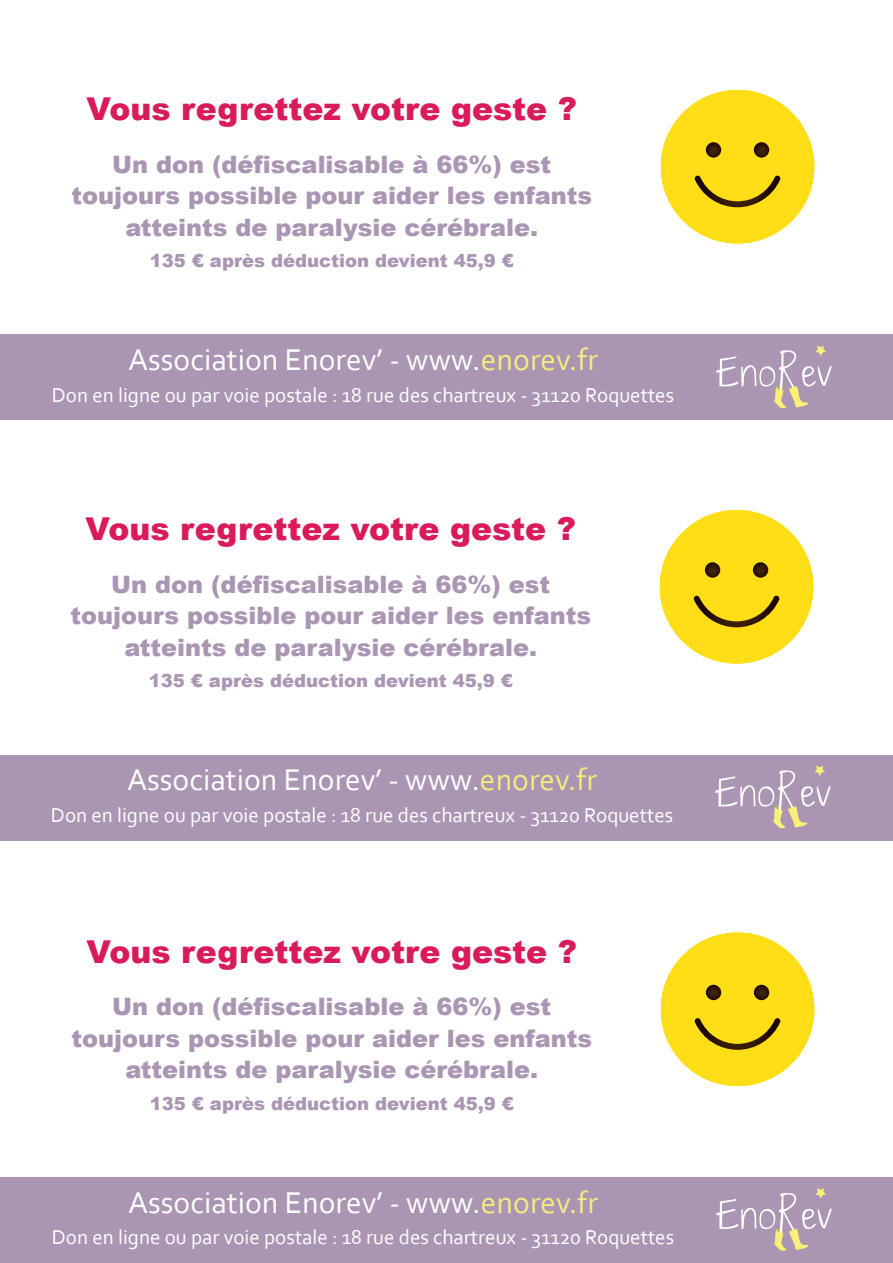
<style>
.page{position:relative;width:893px;height:1263px;background:#fff}
.page>*{position:absolute;margin:0;border:0;box-sizing:border-box;transform-origin:0 0}
.t1{font:31.5px "Corbel";color:#fff}
.t2{font:900 31.5px "Arial";color:#d91a5b}
.t3{font:900 24px/31.5px "Arial";color:#aa95b3;text-align:center}
.t4{font:21px "Corbel";color:#fff}
.t5{font:900 18px "Arial";color:#aa95b3}
.s1{color:#f2ed80}
</style>
<div class="page">
<div style="left:0;top:334px;width:893px;height:86px;background:#aa95b3"></div>
<svg style="left:716px;top:345px;width:116px;height:63px"></svg>
<div style="left:661px;top:90px;width:153px;height:154px;background:#ffdd17;border-radius:77px"></div>
<svg style="left:694px;top:175px;width:87px;height:32px"></svg>
<svg style="left:706px;top:142px;width:15px;height:16px"></svg>
<svg style="left:754px;top:142px;width:15px;height:16px"></svg>
<div style="left:0;top:754px;width:893px;height:86px;background:#aa95b3"></div>
<svg style="left:715px;top:765px;width:116px;height:63px"></svg>
<div style="left:660px;top:510px;width:153px;height:154px;background:#ffdd17;border-radius:77px"></div>
<svg style="left:693px;top:595px;width:87px;height:32px"></svg>
<svg style="left:705px;top:562px;width:15px;height:16px"></svg>
<svg style="left:753px;top:562px;width:15px;height:16px"></svg>
<div style="left:0;top:1177px;width:893px;height:86px;background:#aa95b3"></div>
<svg style="left:716px;top:1188px;width:116px;height:63px"></svg>
<div style="left:661px;top:932px;width:153px;height:154px;background:#ffdd17;border-radius:77px"></div>
<svg style="left:694px;top:1018px;width:87px;height:32px"></svg>
<svg style="left:706px;top:985px;width:15px;height:15px"></svg>
<svg style="left:754px;top:985px;width:15px;height:15px"></svg>
<h1 class="t2" style="left:87px;top:85px;width:492px">Vous regrettez votre geste ?</h1>
<p class="t3" style="left:72px;top:147px;width:522px">Un don (défiscalisable à 66%) est toujours possible pour aider les enfants atteints de paralysie cérébrale.</p>
<p class="t5" style="left:150px;top:247px;width:365px">135 € après déduction devient 45,9 €</p>
<h1 class="t1" style="left:128px;top:340px;width:471px">Association Enorev’ - www.<span class="s1">enorev.fr</span></h1>
<p class="t4" style="left:52px;top:382px;width:624px">Don en ligne ou par voie postale : 18 rue des chartreux - 31120 Roquettes</p>
<h1 class="t2" style="left:86px;top:505px;width:492px">Vous regrettez votre geste ?</h1>
<p class="t3" style="left:71px;top:567px;width:522px">Un don (défiscalisable à 66%) est toujours possible pour aider les enfants atteints de paralysie cérébrale.</p>
<p class="t5" style="left:149px;top:667px;width:365px">135 € après déduction devient 45,9 €</p>
<h1 class="t1" style="left:127px;top:760px;width:471px">Association Enorev’ - www.<span class="s1">enorev.fr</span></h1>
<p class="t4" style="left:51px;top:802px;width:624px">Don en ligne ou par voie postale : 18 rue des chartreux - 31120 Roquettes</p>
<h1 class="t2" style="left:87px;top:928px;width:492px">Vous regrettez votre geste ?</h1>
<p class="t3" style="left:72px;top:990px;width:522px">Un don (défiscalisable à 66%) est toujours possible pour aider les enfants atteints de paralysie cérébrale.</p>
<p class="t5" style="left:150px;top:1090px;width:365px">135 € après déduction devient 45,9 €</p>
<h1 class="t1" style="left:128px;top:1183px;width:471px">Association Enorev’ - www.<span class="s1">enorev.fr</span></h1>
<p class="t4" style="left:52px;top:1224px;width:624px">Don en ligne ou par voie postale : 18 rue des chartreux - 31120 Roquettes</p>
</div>
